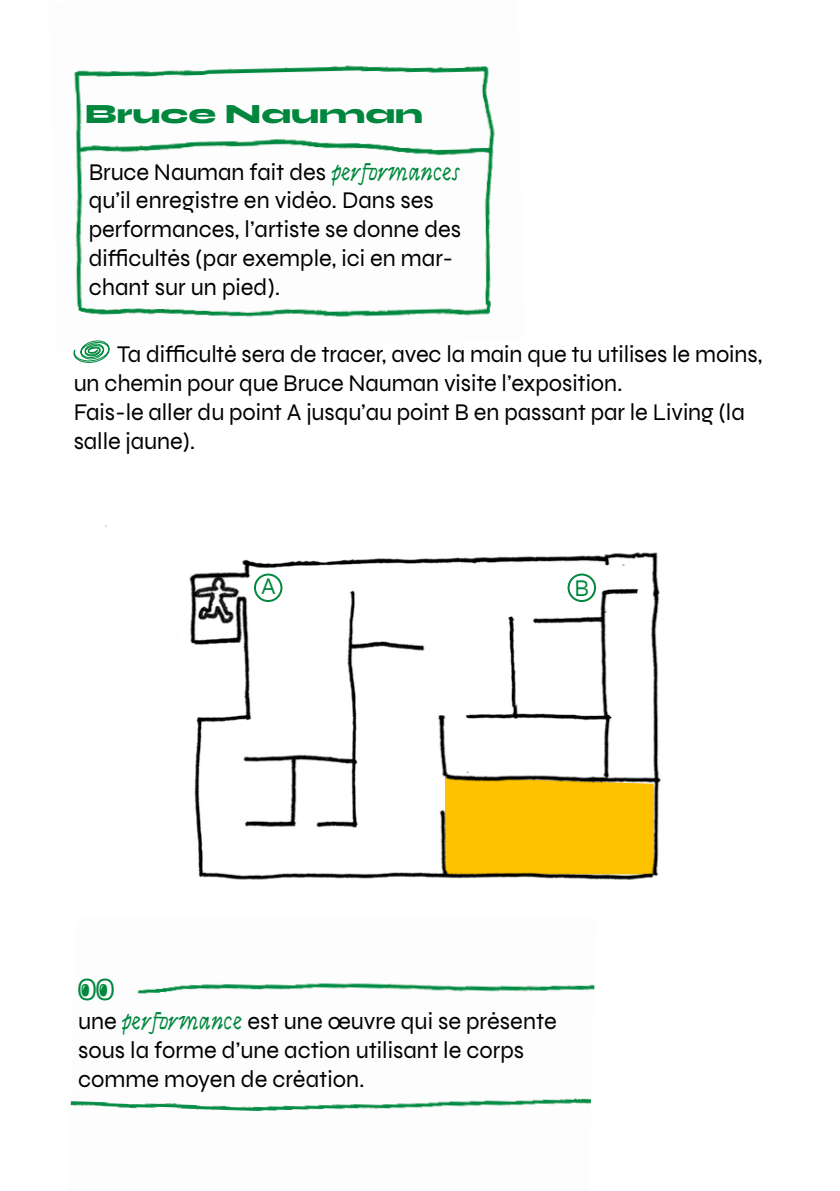
<style>
.page{position:relative;width:840px;height:1191px;background:#fff}
.page>*{position:absolute;margin:0;border:0;box-sizing:border-box;transform-origin:0 0}
.t1{font:28px "Syne Extra";color:#00893e}
.t2{font:24px/29px "Syne";letter-spacing:-.005em;color:#000}
.t3{font:24px "Syne";color:#00893e}
.s1{font-style:italic;color:#00893e}
</style>
<div class="page">
<svg style="left:73px;top:351px;width:37px;height:12px"></svg>
<img style="left:70px;top:983px;width:525px;height:129px">
<img style="left:105px;top:525px;width:556px;height:355px">
<svg style="left:444px;top:777px;width:209px;height:97px;background:#f2bb02"></svg>
<img style="left:194px;top:578px;width:57px;height:56px">
<img style="left:73px;top:65px;width:422px;height:286px">
<div style="left:254px;top:573px;width:28px;height:29px;border:2px solid #00893e;border-radius:50%"></div>
<div style="left:567px;top:573px;width:28px;height:29px;border:2px solid #00893e;border-radius:50%"></div>
<svg style="left:78px;top:983px;width:36px;height:17px"></svg>
<p class="t1" style="left:85px;top:97px;width:340px">Bruce Nauman</p>
<p class="t2" style="left:89px;top:157px;width:374px">Bruce Nauman fait des <span class="s1">performances </span>qu’il enregistre en vidéo. Dans ses performances, l’artiste se donne des difficultés (par exemple, ici en mar&shy;chant sur un pied).</p>
<p class="t2" style="left:74px;top:339px;width:689px;text-indent:43px">Ta difficulté sera de tracer, avec la main que tu utilises le moins, un chemin pour que Bruce Nauman visite l’exposition.<br>Fais-le aller du point A jusqu’au point B en passant par le Living (la salle jaune).</p>
<p class="t3" style="left:261px;top:573px;width:16px">A</p>
<p class="t3" style="left:574px;top:574px;width:16px">B</p>
<p class="t2" style="left:78px;top:1006px;width:480px">une <span class="s1">performance</span> est une œuvre qui se présente sous la forme d’une action utilisant le corps comme moyen de création.</p>
</div>
